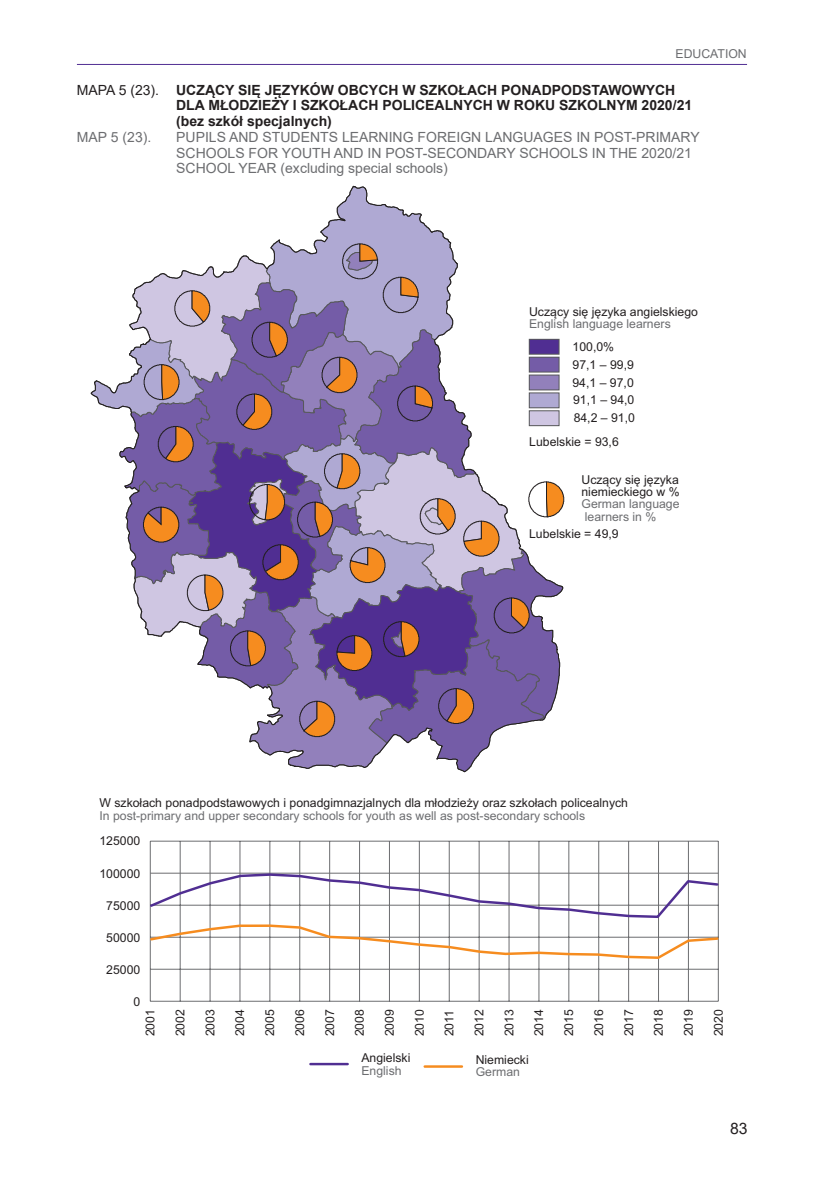
<style>
.page{position:relative;width:824px;height:1181px;background:#fff}
.page>*{position:absolute;margin:0;border:0;box-sizing:border-box;transform-origin:0 0}
.t1{font:15.75px "Arial";color:#231f20}
.Tytuł_mapy_ang_00_00{font:14px/15.8px "Arial";color:#6c6d70}
.Tytuł_mapy_pl_00_00{font:700 14px/15.8px "Arial";color:#231f20}
.t2{font:12.25px/12.2px "Arial";color:#231f20}
.t3{font:12.25px "Arial";color:#6c6d70}
.s1{font-weight:400}
.s2{color:#6c6d70}
</style>
<div class="page">
<hr style="left:77px;top:64px;width:670px;height:1px;background:#502e92">
<svg style="left:90px;top:185px;width:474px;height:587px"></svg>
<hr style="left:310px;top:1063px;width:37px;height:2px;background:#502e92">
<hr style="left:424px;top:1065px;width:38px;height:2px;background:#f68c1f">
<hr style="left:150px;top:841px;width:568px;height:1px;background:#6c6d70">
<hr style="left:150px;top:969px;width:568px;height:1px;background:#6c6d70">
<hr style="left:150px;top:1001px;width:568px;height:1px;background:#6c6d70">
<hr style="left:150px;top:841px;width:1px;height:160px;background:#6c6d70">
<hr style="left:180px;top:841px;width:1px;height:160px;background:#6c6d70">
<hr style="left:210px;top:841px;width:1px;height:160px;background:#6c6d70">
<hr style="left:240px;top:841px;width:1px;height:160px;background:#6c6d70">
<hr style="left:269px;top:841px;width:1px;height:160px;background:#6c6d70">
<hr style="left:299px;top:841px;width:1px;height:160px;background:#6c6d70">
<hr style="left:329px;top:841px;width:1px;height:160px;background:#6c6d70">
<hr style="left:359px;top:841px;width:1px;height:160px;background:#6c6d70">
<hr style="left:389px;top:841px;width:1px;height:160px;background:#6c6d70">
<hr style="left:419px;top:841px;width:1px;height:160px;background:#6c6d70">
<hr style="left:449px;top:841px;width:1px;height:160px;background:#6c6d70">
<hr style="left:479px;top:841px;width:1px;height:160px;background:#6c6d70">
<hr style="left:508px;top:841px;width:1px;height:160px;background:#6c6d70">
<hr style="left:538px;top:841px;width:1px;height:160px;background:#6c6d70">
<hr style="left:568px;top:841px;width:1px;height:160px;background:#6c6d70">
<hr style="left:598px;top:841px;width:1px;height:160px;background:#6c6d70">
<hr style="left:628px;top:841px;width:1px;height:160px;background:#6c6d70">
<hr style="left:658px;top:841px;width:1px;height:160px;background:#6c6d70">
<hr style="left:688px;top:841px;width:1px;height:160px;background:#6c6d70">
<hr style="left:718px;top:841px;width:1px;height:160px;background:#6c6d70">
<svg style="left:149px;top:872px;width:570px;height:88px"></svg>
<p class="t3" style="left:675px;top:45px;width:73px">EDUCATION</p>
<p class="Tytuł_mapy_pl_00_00" style="left:176px;top:82px;width:517px;text-indent:-99px"><span class="s1">MAPA 5 (23).</span> UCZĄCY SIĘ JĘZYKÓW OBCYCH W SZKOŁACH PONADPODSTAWOWYCH<br>DLA MŁODZIEŻY I SZKOŁACH POLICEALNYCH W ROKU SZKOLNYM 2020/21 (bez szkół specjalnych)</p>
<p class="Tytuł_mapy_ang_00_00" style="left:77px;top:129px;width:76px">MAP 5 (23).</p>
<p class="Tytuł_mapy_ang_00_00" style="left:176px;top:129px;width:525px">PUPILS AND STUDENTS LEARNING FOREIGN LANGUAGES IN POST-PRIMARY<br>SCHOOLS FOR YOUTH AND IN POST-SECONDARY SCHOOLS IN THE 2020/21<br>SCHOOL YEAR (excluding special schools)</p>
<p class="t2" style="left:529px;top:306px;width:170px">Uczący się języka angielskiego<br><span class="s2">English language learners</span></p>
<p class="t2" style="left:572px;top:340px;width:43px">100,0%</p>
<p class="t2" style="left:572px;top:376px;width:63px">94,1 – 97,0</p>
<p class="t2" style="left:572px;top:358px;width:63px">97,1 – 99,9</p>
<p class="t2" style="left:573px;top:391px;width:63px;line-height:17.8px">91,1 – 94,0<br>84,2 – 91,0</p>
<p class="t2" style="left:529px;top:436px;width:91px">Lubelskie = 93,6</p>
<p class="t2" style="left:581px;top:473px;width:100px;text-align:justify">Uczący się języka niemieckiego w % <span class="s2">German language learners in %</span></p>
<p class="t2" style="left:529px;top:527px;width:91px">Lubelskie = 49,9</p>
<p class="t2" style="left:99px;top:797px;width:530px">W szkołach ponadpodstawowych i ponadgimnazjalnych dla młodzieży oraz szkołach policealnych<br><span class="s2">In post-primary and upper secondary schools for youth as well as post-secondary schools</span></p>
<p class="t2" style="left:99px;top:835px;width:42px">125000</p>
<p class="t2" style="left:99px;top:867px;width:42px">100000</p>
<p class="t2" style="left:106px;top:899px;width:36px">75000</p>
<p class="t2" style="left:106px;top:931px;width:36px">50000</p>
<p class="t2" style="left:106px;top:963px;width:36px">25000</p>
<p class="t2" style="left:133px;top:995px;width:8px">0</p>
<p class="t2" style="left:144px;top:1036px;width:29px;rotate:-90deg">2001</p>
<p class="t2" style="left:174px;top:1036px;width:29px;rotate:-90deg">2002</p>
<p class="t2" style="left:204px;top:1036px;width:29px;rotate:-90deg">2003</p>
<p class="t2" style="left:234px;top:1036px;width:29px;rotate:-90deg">2004</p>
<p class="t2" style="left:264px;top:1036px;width:29px;rotate:-90deg">2005</p>
<p class="t2" style="left:294px;top:1036px;width:29px;rotate:-90deg">2006</p>
<p class="t2" style="left:323px;top:1036px;width:29px;rotate:-90deg">2007</p>
<p class="t2" style="left:353px;top:1036px;width:29px;rotate:-90deg">2008</p>
<p class="t2" style="left:383px;top:1036px;width:29px;rotate:-90deg">2009</p>
<p class="t2" style="left:413px;top:1036px;width:29px;rotate:-90deg">2010</p>
<p class="t2" style="left:443px;top:1036px;width:28px;rotate:-90deg">2011</p>
<p class="t2" style="left:473px;top:1036px;width:29px;rotate:-90deg">2012</p>
<p class="t2" style="left:503px;top:1036px;width:29px;rotate:-90deg">2013</p>
<p class="t2" style="left:533px;top:1036px;width:29px;rotate:-90deg">2014</p>
<p class="t2" style="left:562px;top:1036px;width:29px;rotate:-90deg">2015</p>
<p class="t2" style="left:592px;top:1036px;width:29px;rotate:-90deg">2016</p>
<p class="t2" style="left:622px;top:1036px;width:29px;rotate:-90deg">2017</p>
<p class="t2" style="left:652px;top:1036px;width:29px;rotate:-90deg">2018</p>
<p class="t2" style="left:682px;top:1036px;width:29px;rotate:-90deg">2019</p>
<p class="t2" style="left:712px;top:1036px;width:29px;rotate:-90deg">2020</p>
<p class="t2" style="left:361px;top:1052px;width:51px">Angielski<br><span class="s2">English</span></p>
<p class="t2" style="left:475px;top:1053px;width:55px">Niemiecki<br><span class="s2">German</span></p>
<p class="t1" style="left:730px;top:1118px;width:19px">83</p>
</div>
